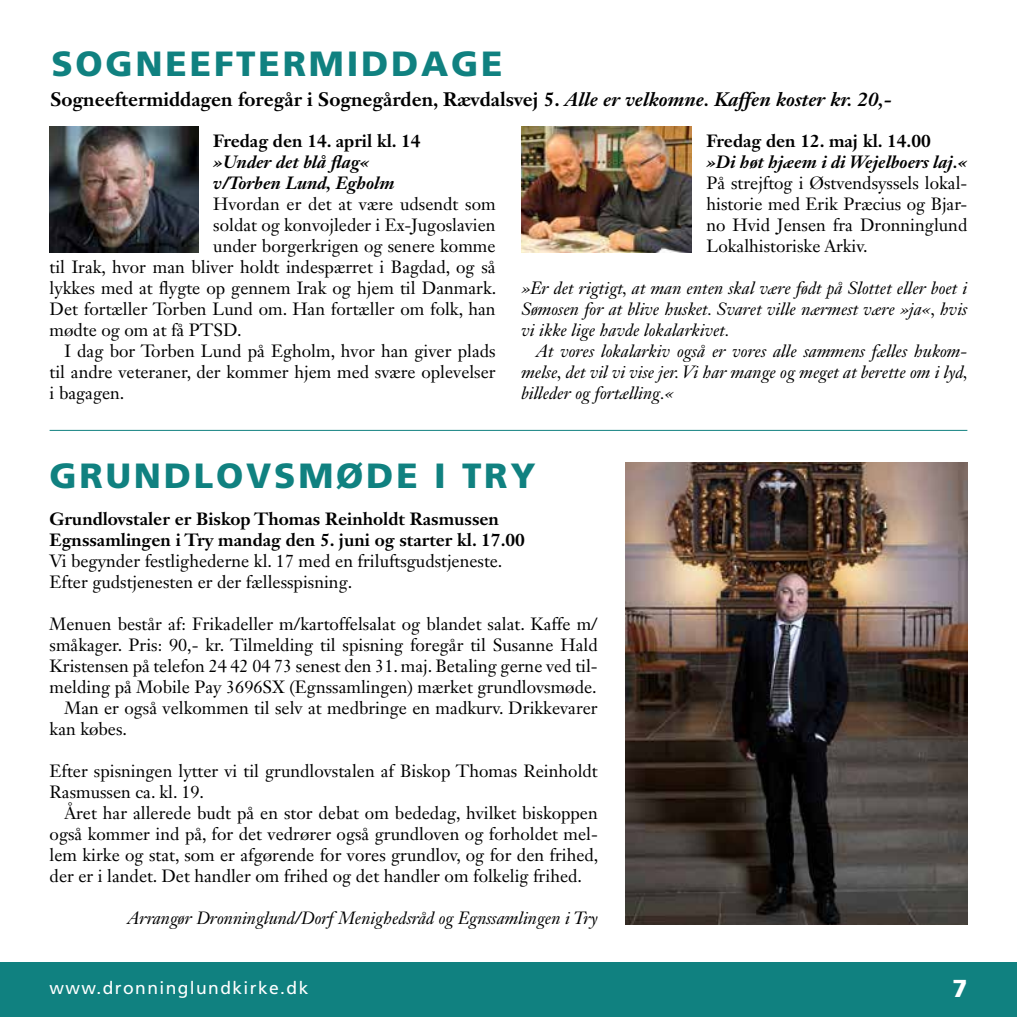
<style>
.page{position:relative;width:1017px;height:1017px;background:#fff}
.page>*{position:absolute;margin:0;border:0;box-sizing:border-box;transform-origin:0 0}
.t1{font:900 35px "Frutiger";letter-spacing:.08em;color:#108180}
.t2{font:900 24.5px "Frutiger";color:#fff}
.t3{font:700 19.25px "Janson Text LT Std";color:#000}
.t4{font:17.5px/21px "Janson Text LT Std";color:#000;text-align:justify}
.t5{font:italic 17.5px/21px "Janson Text LT Std";color:#000;text-align:justify}
.t6{font:700 17.5px/21px "Janson Text LT Std";color:#000}
.t7{font:italic 700 17.5px/21px "Janson Text LT Std";color:#000}
.t8{font:17.5px "Frutiger";letter-spacing:.08em;color:#fff}
.s1{font-style:italic}
</style>
<div class="page">
<div style="left:0;top:962px;width:1017px;height:55px;background:#108180"></div>
<hr style="left:50px;top:430px;width:917px;height:1px;background:#108180">
<img style="left:521px;top:126px;width:171px;height:126px">
<img style="left:50px;top:126px;width:148px;height:126px">
<img style="left:625px;top:462px;width:342px;height:462px">
<h1 class="t1" style="left:51px;top:42px;width:453px">SOGNEEFTERMIDDAGE</h1>
<p class="t3" style="left:50px;top:87px;width:843px">Sogneeftermiddagen foregår i Sognegården, Rævdalsvej 5. <span class="s1">Alle er velkomne. Kaffen koster kr. 20,-</span></p>
<p class="t6" style="left:213px;top:130px;width:209px">Fredag den 14. april kl. 14</p>
<p class="t7" style="left:213px;top:151px;width:183px">»Under det blå flag« v/Torben Lund, Egholm</p>
<p class="t4" style="left:213px;top:193px;width:284px">Hvordan er det at være udsendt som</p>
<p class="t4" style="left:213px;top:214px;width:284px">soldat og konvojleder i Ex-Jugoslavien</p>
<p class="t4" style="left:213px;top:235px;width:284px">under borgerkrigen og senere komme</p>
<p class="t4" style="left:50px;top:256px;width:447px">til Irak, hvor man bliver holdt indespærret i Bagdad, og så</p>
<p class="t4" style="left:50px;top:277px;width:448px">lykkes med at flygte op gennem Irak og hjem til Danmark.</p>
<p class="t4" style="left:50px;top:298px;width:447px">Det fortæller Torben Lund om. Han fortæller om folk, han</p>
<p class="t4" style="left:50px;top:319px;width:194px">mødte og om at få PTSD.</p>
<p class="t4" style="left:64px;top:340px;width:433px">I dag bor Torben Lund på Egholm, hvor han giver plads</p>
<p class="t4" style="left:50px;top:361px;width:448px">til andre veteraner, der kommer hjem med svære oplevelser</p>
<p class="t4" style="left:50px;top:382px;width:76px">i bagagen.</p>
<p class="t6" style="left:706px;top:130px;width:226px">Fredag den 12. maj kl. 14.00</p>
<p class="t7" style="left:706px;top:151px;width:262px">»Di høt hjæem i di Wejelboers laj.«</p>
<p class="t4" style="left:706px;top:172px;width:262px">På strejftog i Østvendsyssels lokal&shy;historie med Erik Præcius og Bjar&shy;no Hvid Jensen fra Dronninglund Lokalhistoriske Arkiv.</p>
<p class="t5" style="left:521px;top:278px;width:448px">»Er det rigtigt, at man enten skal være født på Slottet eller boet i Sømosen for at blive husket. Svaret ville nærmest være »ja«, hvis vi ikke lige havde lokalarkivet.</p>
<p class="t5" style="left:521px;top:341px;width:448px;text-indent:15px">At vores lokalarkiv også er vores alle sammens fælles hukom&shy;melse, det vil vi vise jer. Vi har mange og meget at berette om i lyd, billeder og fortælling.«</p>
<h1 class="t1" style="left:50px;top:455px;width:488px">GRUNDLOVSMØDE I TRY</h1>
<p class="t6" style="left:50px;top:508px;width:477px">Grundlovstaler er Biskop Thomas Reinholdt Rasmussen<br>Egnssamlingen i Try mandag den 5. juni og starter kl. 17.00</p>
<p class="t4" style="left:50px;top:550px;width:454px">Vi begynder festlighederne kl. 17 med en friluftsgudstjeneste.<br>Efter gudstjenesten er der fællesspisning.</p>
<p class="t4" style="left:50px;top:613px;width:550px">Menuen består af: Frikadeller m/kartoffelsalat og blandet salat. Kaffe m/</p>
<p class="t4" style="left:50px;top:634px;width:550px">småkager. Pris: 90,- kr. Tilmelding til spisning foregår til Susanne Hald</p>
<p class="t4" style="left:50px;top:655px;width:550px">Kristensen på telefon 24 42 04 73 senest den 31. maj. Betaling gerne ved til-</p>
<p class="t4" style="left:50px;top:676px;width:549px">melding på Mobile Pay 3696SX (Egnssamlingen) mærket grundlovsmøde.</p>
<p class="t4" style="left:64px;top:697px;width:535px">Man er også velkommen til selv at medbringe en madkurv. Drikkevarer</p>
<p class="t4" style="left:50px;top:718px;width:79px">kan købes.</p>
<p class="t4" style="left:50px;top:760px;width:550px">Efter spisningen lytter vi til grundlovstalen af Biskop Thomas Reinholdt<br>Rasmussen ca. kl. 19.</p>
<p class="t4" style="left:50px;top:802px;width:550px;text-indent:15px">Året har allerede budt på en stor debat om bededag, hvilket biskoppen også kommer ind på, for det vedrører også grundloven og forholdet mel&shy;lem kirke og stat, som er afgørende for vores grundlov, og for den frihed, der er i landet. Det handler om frihed og det handler om folkelig frihed.</p>
<p class="t5" style="left:128px;top:908px;width:472px">Arrangør Dronninglund/Dorf Menighedsråd og Egnssamlingen i Try</p>
<p class="t8" style="left:50px;top:978px;width:260px">www.dronninglundkirke.dk</p>
<h2 class="t2" style="left:952px;top:974px;width:16px">7</h2>
</div>
